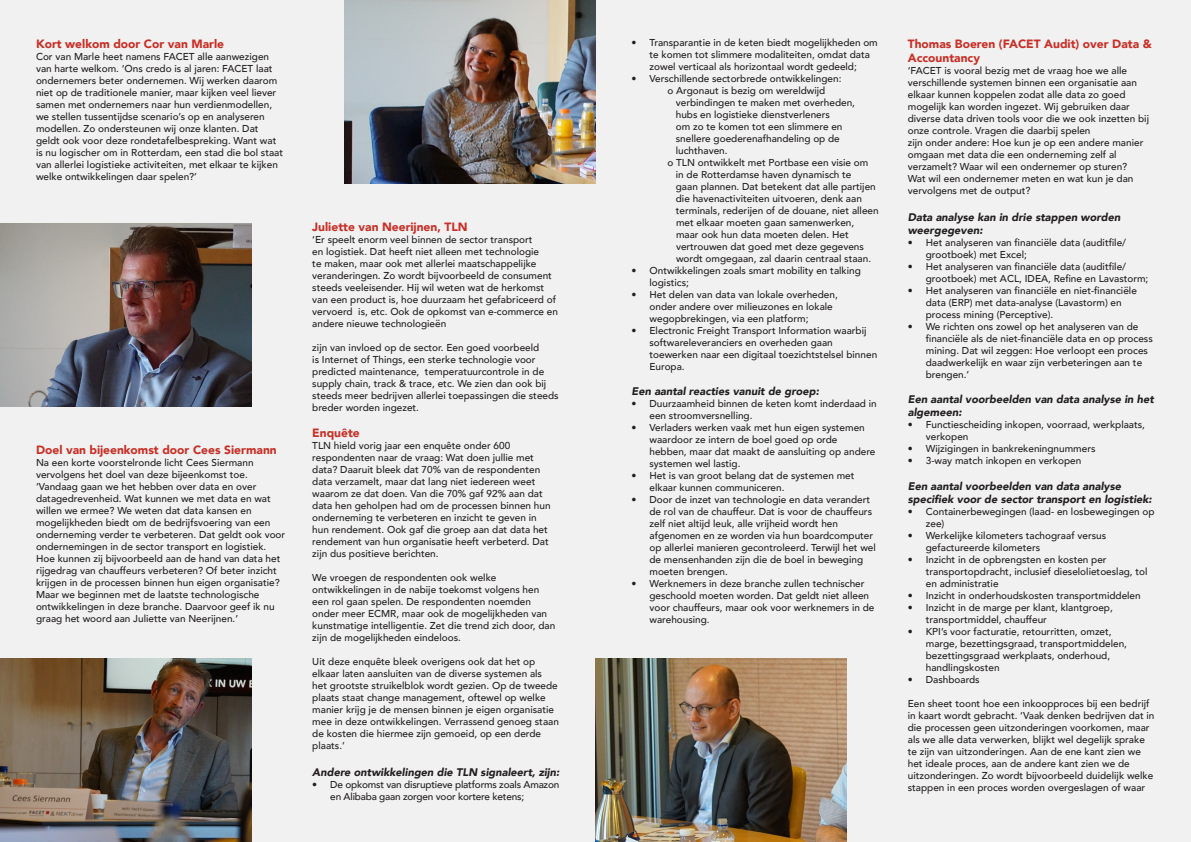
<style>
.page{position:relative;width:1191px;height:842px;background:#f1f1f1}
.page>*{position:absolute;margin:0;border:0;box-sizing:border-box;transform-origin:0 0}
.t1{font:900 12px/14.4px "Avenir";color:#c92f26}
.t2{font:italic 900 11px/13.2px "Avenir";color:#231f20}
.t3{font:500 10px/12px "Avenir";color:#231f20}
.t4{font:500 10px/12px "Avenir";letter-spacing:-.02em;color:#231f20}
</style>
<div class="page">
<img style="left:0;top:223px;width:251px;height:184px">
<img style="left:0;top:658px;width:251px;height:184px">
<img style="left:344px;top:0;width:251px;height:184px">
<img style="left:595px;top:658px;width:252px;height:184px">
<p class="t1" style="left:36px;top:36px;width:190px">Kort welkom door Cor van Marle</p>
<p class="t3" style="left:36px;top:50px;width:249px">Cor van Marle heet namens FACET alle aanwezigen van harte welkom. ‘Ons credo is al jaren: FACET laat ondernemers beter ondernemen. Wij werken daarom niet op de traditionele manier, maar kijken veel liever samen met ondernemers naar hun verdienmodellen, we stellen tussentijdse scenario’s op en analyseren modellen. Zo ondersteunen wij onze klanten. Dat geldt ook voor deze rondetafelbespreking. Want wat is nu logischer om in Rotterdam, een stad die bol staat van allerlei logistieke activiteiten, met elkaar te kijken welke ontwikkelingen daar spelen?’</p>
<p class="t1" style="left:36px;top:442px;width:242px">Doel van bijeenkomst door Cees Siermann</p>
<p class="t3" style="left:36px;top:456px;width:251px">Na een korte voorstelronde licht Cees Siermann vervolgens het doel van deze bijeenkomst toe. ‘Vandaag gaan we het hebben over data en over datagedrevenheid. Wat kunnen we met data en wat willen we ermee? We weten dat data kansen en mogelijkheden biedt om de bedrijfsvoering van een onderneming verder te verbeteren. Dat geldt ook voor ondernemingen in de sector transport en logistiek.<br>Hoe kunnen zij bijvoorbeeld aan de hand van data het rijgedrag van chauffeurs verbeteren? Of beter inzicht krijgen in de processen binnen hun eigen organisatie?<br>Maar we beginnen met de laatste technologische ontwikkelingen in deze branche. Daarvoor geef ik nu graag het woord aan Juliette van Neerijnen.’</p>
<p class="t1" style="left:312px;top:219px;width:157px">Juliette van Neerijnen, TLN</p>
<p class="t3" style="left:312px;top:233px;width:247px">‘Er speelt enorm veel binnen de sector transport<br>en logistiek. Dat heeft niet alleen met technologie<br>te maken, maar ook met allerlei maatschappelijke veranderingen. Zo wordt bijvoorbeeld de consument steeds veeleisender. Hij wil weten wat de herkomst van een product is, hoe duurzaam het gefabriceerd of vervoerd is, etc. Ook de opkomst van e-commerce en andere nieuwe technologieën</p>
<p class="t3" style="left:312px;top:341px;width:248px">zijn van invloed op de sector. Een goed voorbeeld<br>is Internet of Things, een sterke technologie voor predicted maintenance, temperatuurcontrole in de supply chain, track &amp; trace, etc. We zien dan ook bij steeds meer bedrijven allerlei toepassingen die steeds breder worden ingezet.</p>
<p class="t1" style="left:312px;top:426px;width:49px">Enquête</p>
<p class="t3" style="left:312px;top:439px;width:240px">TLN hield vorig jaar een enquête onder 600 respondenten naar de vraag: Wat doen jullie met data? Daaruit bleek dat 70% van de respondenten data verzamelt, maar dat lang niet iedereen weet waarom ze dat doen. Van die 70% gaf 92% aan dat data hen geholpen had om de processen binnen hun onderneming te verbeteren en inzicht te geven in hun rendement. Ook gaf die groep aan dat data het rendement van hun organisatie heeft verbeterd. Dat zijn dus positieve berichten.</p>
<p class="t3" style="left:312px;top:571px;width:245px">We vroegen de respondenten ook welke ontwikkelingen in de nabije toekomst volgens hen een rol gaan spelen. De respondenten noemden onder meer ECMR, maar ook de mogelijkheden van kunstmatige intelligentie. Zet die trend zich door, dan zijn de mogelijkheden eindeloos.</p>
<p class="t3" style="left:312px;top:655px;width:248px">Uit deze enquête bleek overigens ook dat het op elkaar laten aansluiten van de diverse systemen als het grootste struikelblok wordt gezien. Op de tweede plaats staat change management, oftewel op welke manier krijg je de mensen binnen je eigen organisatie mee in deze ontwikkelingen. Verrassend genoeg staan de kosten die hiermee zijn gemoeid, op een derde plaats.’</p>
<p class="t2" style="left:312px;top:765px;width:249px">Andere ontwikkelingen die TLN signaleert, zijn:</p>
<p class="t4" style="left:330px;top:778px;width:230px;text-indent:-18px">• De opkomst van disruptieve platforms zoals Amazon en Alibaba gaan zorgen voor kortere ketens;</p>
<p class="t3" style="left:649px;top:36px;width:230px;text-indent:-18px">• Transparantie in de keten biedt mogelijkheden om te komen tot slimmere modaliteiten, omdat data zowel verticaal als horizontaal wordt gedeeld;</p>
<p class="t3" style="left:631px;top:72px;width:211px">• Verschillende sectorbrede ontwikkelingen:</p>
<p class="t3" style="left:676px;top:84px;width:181px;text-indent:-8px">o Argonaut is bezig om wereldwijd verbindingen te maken met overheden, hubs en logistieke dienstverleners</p>
<p class="t3" style="left:676px;top:120px;width:168px">om zo te komen tot een slimmere en</p>
<p class="t3" style="left:676px;top:132px;width:165px">snellere goederenafhandeling op de</p>
<p class="t3" style="left:676px;top:144px;width:53px">luchthaven.</p>
<p class="t3" style="left:667px;top:156px;width:202px">o TLN ontwikkelt met Portbase een visie om</p>
<p class="t3" style="left:676px;top:168px;width:177px">in de Rotterdamse haven dynamisch te</p>
<p class="t3" style="left:676px;top:180px;width:201px">gaan plannen. Dat betekent dat alle partijen</p>
<p class="t3" style="left:676px;top:192px;width:187px">die havenactiviteiten uitvoeren, denk aan</p>
<p class="t3" style="left:676px;top:204px;width:204px">terminals, rederijen of de douane, niet alleen</p>
<p class="t3" style="left:676px;top:216px;width:180px">met elkaar moeten gaan samenwerken,</p>
<p class="t3" style="left:676px;top:228px;width:174px">maar ook hun data moeten delen. Het</p>
<p class="t3" style="left:676px;top:240px;width:189px">vertrouwen dat goed met deze gegevens</p>
<p class="t3" style="left:676px;top:252px;width:197px">wordt omgegaan, zal daarin centraal staan.</p>
<p class="t3" style="left:649px;top:264px;width:213px;text-indent:-18px">• Ontwikkelingen zoals smart mobility en talking logistics;</p>
<p class="t3" style="left:649px;top:288px;width:190px;text-indent:-18px">• Het delen van data van lokale overheden, onder andere over milieuzones en lokale wegopbrekingen, via een platform;</p>
<p class="t3" style="left:649px;top:324px;width:229px;text-indent:-18px">• Electronic Freight Transport Information waarbij softwareleveranciers en overheden gaan toewerken naar een digitaal toezichtstelsel binnen Europa.</p>
<p class="t2" style="left:631px;top:385px;width:189px">Een aantal reacties vanuit de groep:</p>
<p class="t3" style="left:649px;top:397px;width:229px;text-indent:-18px">• Duurzaamheid binnen de keten komt inderdaad in een stroomversnelling.</p>
<p class="t3" style="left:649px;top:421px;width:227px;text-indent:-18px">• Verladers werken vaak met hun eigen systemen waardoor ze intern de boel goed op orde hebben, maar dat maakt de aansluiting op andere systemen wel lastig.</p>
<p class="t3" style="left:649px;top:469px;width:206px;text-indent:-18px">• Het is van groot belang dat de systemen met elkaar kunnen communiceren.</p>
<p class="t3" style="left:649px;top:493px;width:228px;text-indent:-18px">• Door de inzet van technologie en data verandert de rol van de chauffeur. Dat is voor de chauffeurs zelf niet altijd leuk, alle vrijheid wordt hen afgenomen en ze worden via hun boardcomputer op allerlei manieren gecontroleerd. Terwijl het wel de mensenhanden zijn die de boel in beweging moeten brengen.</p>
<p class="t3" style="left:649px;top:577px;width:226px;text-indent:-18px">• Werknemers in deze branche zullen technischer geschoold moeten worden. Dat geldt niet alleen voor chauffeurs, maar ook voor werknemers in de warehousing.</p>
<p class="t1" style="left:907px;top:36px;width:245px">Thomas Boeren (FACET Audit) over Data &amp;<br>Accountancy</p>
<p class="t3" style="left:907px;top:64px;width:243px">‘FACET is vooral bezig met de vraag hoe we alle verschillende systemen binnen een organisatie aan elkaar kunnen koppelen zodat alle data zo goed mogelijk kan worden ingezet. Wij gebruiken daar diverse data driven tools voor die we ook inzetten bij onze controle. Vragen die daarbij spelen</p>
<p class="t3" style="left:907px;top:136px;width:237px">zijn onder andere: Hoe kun je op een andere manier omgaan met data die een onderneming zelf al verzamelt? Waar wil een ondernemer op sturen?<br>Wat wil een ondernemer meten en wat kun je dan vervolgens met de output?</p>
<p class="t2" style="left:907px;top:210px;width:214px">Data analyse kan in drie stappen worden weergegeven:</p>
<p class="t3" style="left:925px;top:236px;width:202px;text-indent:-18px">• Het analyseren van financiële data (auditfile/ grootboek) met Excel;</p>
<p class="t3" style="left:925px;top:260px;width:224px;text-indent:-18px">• Het analyseren van financiële data (auditfile/ grootboek) met ACL, IDEA, Refine en Lavastorm;</p>
<p class="t3" style="left:925px;top:284px;width:213px;text-indent:-18px">• Het analyseren van financiële en niet-financiële data (ERP) met data-analyse (Lavastorm) en process mining (Perceptive).</p>
<p class="t3" style="left:925px;top:320px;width:228px;text-indent:-18px">• We richten ons zowel op het analyseren van de financiële als de niet-financiële data en op process mining. Dat wil zeggen: Hoe verloopt een proces daadwerkelijk en waar zijn verbeteringen aan te brengen.’</p>
<p class="t2" style="left:907px;top:393px;width:248px">Een aantal voorbeelden van data analyse in het algemeen:</p>
<p class="t3" style="left:925px;top:418px;width:221px;text-indent:-18px">• Functiescheiding inkopen, voorraad, werkplaats, verkopen</p>
<p class="t3" style="left:907px;top:442px;width:189px">• Wijzigingen in bankrekeningnummers</p>
<p class="t3" style="left:907px;top:454px;width:175px">• 3-way match inkopen en verkopen</p>
<p class="t2" style="left:907px;top:479px;width:245px">Een aantal voorbeelden van data analyse specifiek voor de sector transport en logistiek:</p>
<p class="t3" style="left:925px;top:505px;width:230px;text-indent:-18px">• Containerbewegingen (laad- en losbewegingen op zee)</p>
<p class="t3" style="left:925px;top:529px;width:182px;text-indent:-18px">• Werkelijke kilometers tachograaf versus gefactureerde kilometers</p>
<p class="t3" style="left:925px;top:553px;width:223px;text-indent:-18px">• Inzicht in de opbrengsten en kosten per transportopdracht, inclusief dieselolietoeslag, tol en administratie</p>
<p class="t3" style="left:907px;top:589px;width:234px">• Inzicht in onderhoudskosten transportmiddelen</p>
<p class="t3" style="left:925px;top:601px;width:188px;text-indent:-18px">• Inzicht in de marge per klant, klantgroep, transportmiddel, chauffeur</p>
<p class="t3" style="left:925px;top:625px;width:203px;text-indent:-18px">• KPI’s voor facturatie, retourritten, omzet, marge, bezettingsgraad, transportmiddelen, bezettingsgraad werkplaats, onderhoud, handlingskosten</p>
<p class="t3" style="left:907px;top:673px;width:73px">• Dashboards</p>
<p class="t3" style="left:907px;top:697px;width:248px">Een sheet toont hoe een inkoopproces bij een bedrijf in kaart wordt gebracht. ‘Vaak denken bedrijven dat in die processen geen uitzonderingen voorkomen, maar als we alle data verwerken, blijkt wel degelijk sprake te zijn van uitzonderingen. Aan de ene kant zien we het ideale proces, aan de andere kant zien we de uitzonderingen. Zo wordt bijvoorbeeld duidelijk welke stappen in een proces worden overgeslagen of waar</p>
</div>
